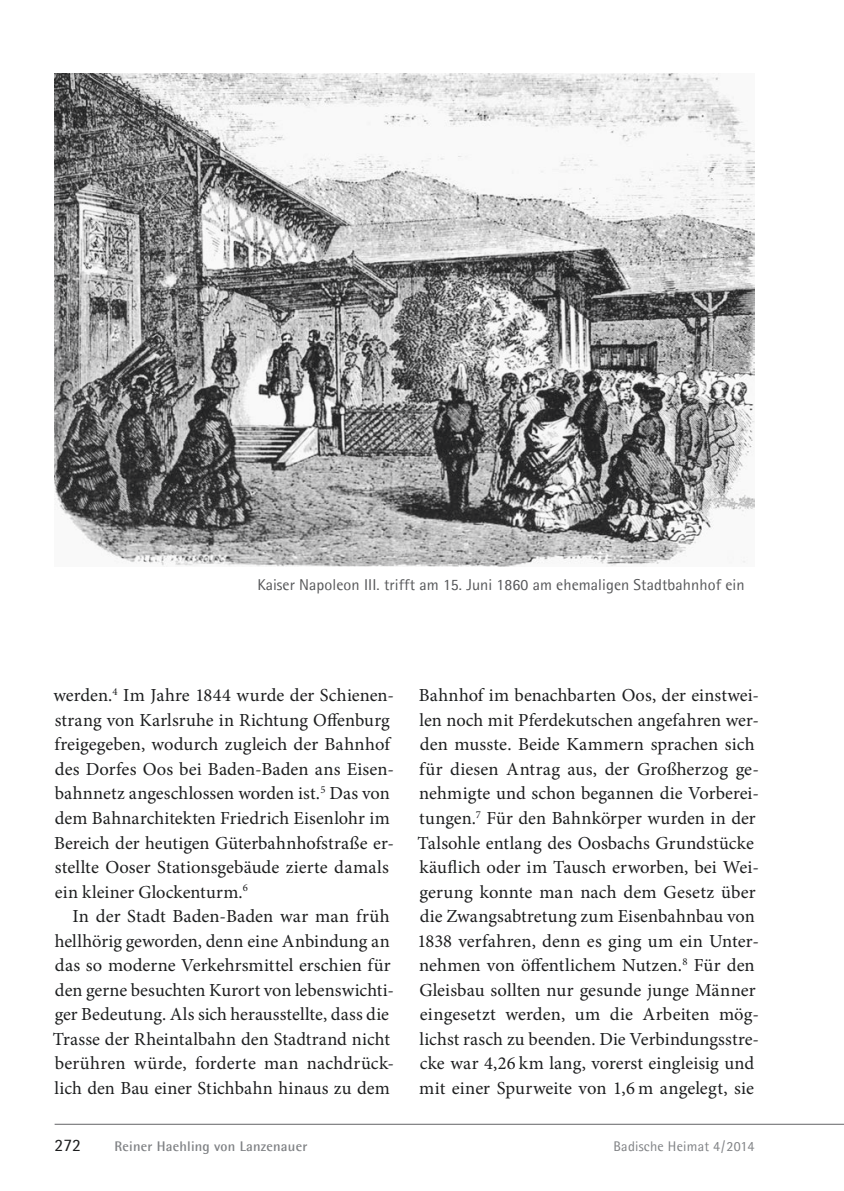
<style>
.page{position:relative;width:844px;height:1191px;background:#fff}
.page>*{position:absolute;margin:0;border:0;box-sizing:border-box;transform-origin:0 0}
.t1{font:18.38px/24.5px "Minion Pro";letter-spacing:.005em;color:#1d1e1f}
.t2{font:17.5px "Agfa Rotis Semisans";color:#1d1e1f}
.t3{font:15.75px "Agfa Rotis Semisans";letter-spacing:.005em;color:#57585a}
.t4{font:700 14px "Agfa Rotis Semisans";letter-spacing:.015em;color:#808285}
.t5{font:14px "Agfa Rotis Semisans";letter-spacing:.015em;color:#808285}
</style>
<div class="page">
<hr style="left:55px;top:1124px;width:788px;height:1px;background:#636366">
<img style="left:55px;top:74px;width:699px;height:493px">
<p class="t3" style="left:257px;top:576px;width:488px">Kaiser Napoleon III. trifft am 15. Juni 1860 am ehemaligen Stadtbahnhof ein</p>
<p class="t1" style="left:53px;top:685px;width:342px">werden.<sup>4</sup> Im Jahre 1844 wurde der Schienen-</p>
<p class="t1" style="left:55px;top:709px;width:336px">strang von Karlsruhe in Richtung Offenburg</p>
<p class="t1" style="left:54px;top:734px;width:337px">freigegeben, wodurch zugleich der Bahnhof</p>
<p class="t1" style="left:55px;top:758px;width:340px">des Dorfes Oos bei Baden-Baden ans Eisen-</p>
<p class="t1" style="left:55px;top:783px;width:336px">bahnnetz angeschlossen worden ist.<sup>5</sup> Das von</p>
<p class="t1" style="left:55px;top:807px;width:336px">dem Bahnarchitekten Friedrich Eisenlohr im</p>
<p class="t1" style="left:54px;top:832px;width:341px">Bereich der heutigen Güterbahnhofstraße er-</p>
<p class="t1" style="left:55px;top:856px;width:335px">stellte Ooser Stationsgebäude zierte damals</p>
<p class="t1" style="left:55px;top:881px;width:194px">ein kleiner Glockenturm.<sup>6</sup></p>
<p class="t1" style="left:72px;top:905px;width:319px">In der Stadt Baden-Baden war man früh</p>
<p class="t1" style="left:55px;top:930px;width:336px">hellhörig geworden, denn eine Anbindung an</p>
<p class="t1" style="left:55px;top:954px;width:337px">das so moderne Verkehrsmittel erschien für</p>
<p class="t1" style="left:55px;top:979px;width:340px">den gerne besuchten Kurort von lebenswichti-</p>
<p class="t1" style="left:55px;top:1003px;width:336px">ger Bedeutung. Als sich herausstellte, dass die</p>
<p class="t1" style="left:53px;top:1028px;width:339px">Trasse der Rheintalbahn den Stadtrand nicht</p>
<p class="t1" style="left:55px;top:1052px;width:341px">berühren würde, forderte man nachdrück-</p>
<p class="t1" style="left:55px;top:1077px;width:336px">lich den Bau einer Stichbahn hinaus zu dem</p>
<p class="t1" style="left:417px;top:685px;width:343px">Bahnhof im benachbarten Oos, der einstwei&shy;len noch mit Pferdekutschen angefahren wer&shy;den musste. Beide Kammern sprachen sich für diesen Antrag aus, der Großherzog ge&shy;nehmigte und schon begannen die Vorberei&shy;tungen.<sup>7</sup> Für den Bahnkörper wurden in der Talsohle entlang des Oosbachs Grundstücke käuflich oder im Tausch erworben, bei Wei&shy;gerung konnte man nach dem Gesetz über die Zwangsabtretung zum Eisenbahnbau von 1838 verfahren, denn es ging um ein Unter&shy;nehmen von öffentlichem Nutzen.<sup>8</sup> Für den Gleisbau sollten nur gesunde junge Männer eingesetzt werden, um die Arbeiten mög&shy;lichst rasch zu beenden. Die Verbindungsstre&shy;cke war 4,26 km lang, vorerst eingleisig und mit einer Spurweite von 1,6 m angelegt, sie</p>
<p class="t2" style="left:55px;top:1134px;width:28px">272</p>
<p class="t4" style="left:114px;top:1137px;width:194px">Reiner Haehling von Lanzenauer</p>
<p class="t5" style="left:613px;top:1137px;width:142px">Badische Heimat 4 / 2014</p>
</div>
